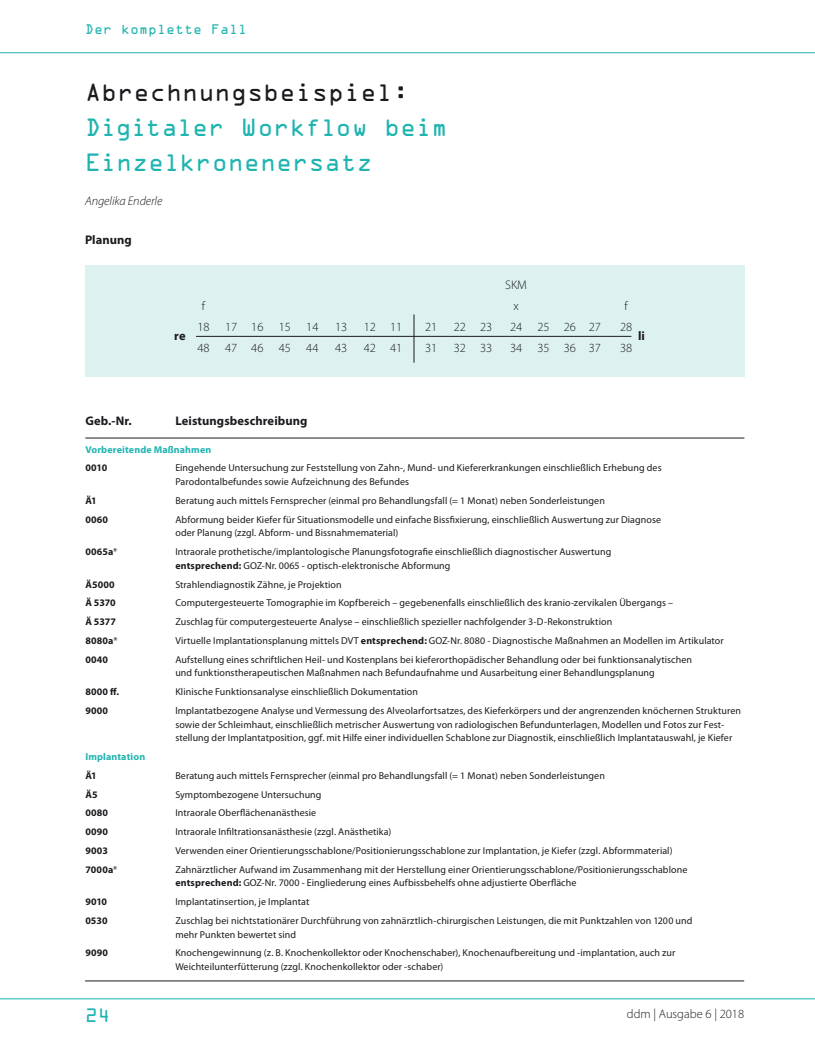
<style>
.page{position:relative;width:815px;height:1063px;background:#fff}
.page>*{position:absolute;margin:0;border:0;box-sizing:border-box;transform-origin:0 0}
.t1{font:22.5px/35px "OCRA Std";letter-spacing:-.01em;color:#1fb4b0}
.t2{font:22.5px "OCRA Std";color:#1b1a1f}
.t3{font:17.5px "OCRA Std";color:#1fb4b0}
.t4{font:300 12.5px "Myriad Pro";color:#1b1a1f}
.t5{font:700 12.5px "Myriad Pro";letter-spacing:.005em;color:#1b1a1f}
.t6{font:12.5px "OCRA Std";color:#1fb4b0}
.t7{font:italic 300 12.5px "Myriad Pro";letter-spacing:-.005em;color:#1b1a1f}
.t8{font:10px/13.8px "Myriad Pro";letter-spacing:.01em;color:#1b1a1f}
.t9{font:700 10px "Myriad Pro";letter-spacing:.015em;color:#1b1a1f}
.t10{font:700 10px "Myriad Pro";letter-spacing:.015em;color:#1fb4b0}
.s1{font-weight:400}
.s2{font-weight:700}
</style>
<div class="page">
<hr style="left:0;top:52px;width:815px;height:1px;background:#1fb4b0">
<hr style="left:0;top:998px;width:815px;height:1px;background:#1fb4b0">
<hr style="left:85px;top:438px;width:659px;height:1px;background:#1b1a1f">
<hr style="left:85px;top:981px;width:659px;height:1px;background:#1b1a1f">
<div style="left:85px;top:265px;width:659px;height:112px;background:#ddf2f0"></div>
<hr style="left:414px;top:315px;width:1px;height:48px;background:#1b1a1f">
<hr style="left:196px;top:336px;width:435px;height:1px;background:#1b1a1f">
<p class="t6" style="left:85px;top:23px;width:164px">Der komplette Fall</p>
<h1 class="t2" style="left:85px;top:82px;width:326px">Abrechnungsbeispiel:</h1>
<h1 class="t1" style="left:85px;top:112px;width:364px">Digitaler Workflow beim<br>Einzelkronenersatz</h1>
<p class="t7" style="left:85px;top:193px;width:79px">Angelika Enderle</p>
<p class="t5" style="left:85px;top:232px;width:48px">Planung</p>
<p class="t4" style="left:505px;top:277px;width:23px">SKM</p>
<p class="t4" style="left:202px;top:298px;width:5px">f</p>
<p class="t4" style="left:513px;top:298px;width:7px">x</p>
<p class="t4" style="left:624px;top:298px;width:5px">f</p>
<p class="t4" style="left:197px;top:319px;width:122px">18 17 16 15 14</p>
<p class="t4" style="left:335px;top:319px;width:14px">13</p>
<p class="t4" style="left:364px;top:319px;width:40px">12 11</p>
<p class="t4" style="left:425px;top:319px;width:14px">21</p>
<p class="t4" style="left:454px;top:319px;width:40px">22 23</p>
<p class="t4" style="left:510px;top:319px;width:92px">24 25 26 27</p>
<p class="t4" style="left:620px;top:319px;width:14px">28</p>
<p class="t4" style="left:197px;top:341px;width:122px">48 47 46 45 44</p>
<p class="t4" style="left:335px;top:341px;width:14px">43</p>
<p class="t4" style="left:364px;top:341px;width:40px">42 41</p>
<p class="t4" style="left:425px;top:341px;width:14px">31</p>
<p class="t4" style="left:454px;top:341px;width:40px">32 33</p>
<p class="t4" style="left:510px;top:341px;width:92px">34 35 36 37</p>
<p class="t4" style="left:620px;top:341px;width:14px">38</p>
<p class="t5" style="left:174px;top:327px;width:13px">re</p>
<p class="t5" style="left:638px;top:327px;width:8px">li</p>
<p class="t5" style="left:85px;top:413px;width:48px">Geb.-Nr.</p>
<p class="t5" style="left:175px;top:413px;width:134px">Leistungsbeschreibung</p>
<p class="t10" style="left:85px;top:443px;width:128px">Vorbereitende Maßnahmen</p>
<p class="t9" style="left:85px;top:462px;width:23px">0010</p>
<p class="t8" style="left:175px;top:461px;width:488px">Eingehende Untersuchung zur Feststellung von Zahn-, Mund- und Kiefererkrankungen einschließlich Erhebung des<br>Parodontalbefundes sowie Aufzeichnung des Befundes</p>
<p class="t9" style="left:85px;top:494px;width:13px">Ä1</p>
<p class="t8" style="left:175px;top:494px;width:431px">Beratung auch mittels Fernsprecher (einmal pro Behandlungsfall (= 1 Monat) neben Sonderleistungen</p>
<p class="t9" style="left:85px;top:513px;width:24px">0060</p>
<p class="t8" style="left:175px;top:512px;width:487px">Abformung beider Kiefer für Situationsmodelle und einfache Bissfixierung, einschließlich Auswertung zur Diagnose oder Planung (zzgl. Abform- und Bissnahmematerial)</p>
<p class="t9" style="left:85px;top:545px;width:34px">0065a<span class="s1">*</span></p>
<p class="t8" style="left:175px;top:545px;width:438px">Intraorale prothetische/implantologische Planungsfotografie einschließlich diagnostischer Auswertung <span class="s2">entsprechend:</span> GOZ-Nr. 0065 - optisch-elektronische Abformung</p>
<p class="t9" style="left:85px;top:578px;width:31px">Ä5000</p>
<p class="t8" style="left:175px;top:577px;width:168px">Strahlendiagnostik Zähne, je Projektion</p>
<p class="t9" style="left:85px;top:597px;width:32px">Ä 5370</p>
<p class="t8" style="left:175px;top:596px;width:499px">Computergesteuerte Tomographie im Kopfbereich – gegebenenfalls einschließlich des kranio-zervikalen Übergangs –</p>
<p class="t9" style="left:85px;top:615px;width:32px">Ä 5377</p>
<p class="t8" style="left:175px;top:615px;width:438px">Zuschlag für computergesteuerte Analyse – einschließlich spezieller nachfolgender 3-D-Rekonstruktion</p>
<p class="t9" style="left:85px;top:634px;width:34px">8080a<span class="s1">*</span></p>
<p class="t8" style="left:175px;top:634px;width:550px">Virtuelle Implantationsplanung mittels DVT <span class="s2">entsprechend:</span> GOZ-Nr. 8080 - Diagnostische Maßnahmen an Modellen im Artikulator</p>
<p class="t9" style="left:85px;top:653px;width:24px">0040</p>
<p class="t8" style="left:175px;top:652px;width:518px">Aufstellung eines schriftlichen Heil- und Kostenplans bei kieferorthopädischer Behandlung oder bei funktionsanalytischen und funktionstherapeutischen Maßnahmen nach Befundaufnahme und Ausarbeitung einer Behandlungsplanung</p>
<p class="t9" style="left:85px;top:685px;width:35px">8000 ff.</p>
<p class="t8" style="left:175px;top:685px;width:244px">Klinische Funktionsanalyse einschließlich Dokumentation</p>
<p class="t9" style="left:85px;top:704px;width:24px">9000</p>
<p class="t8" style="left:175px;top:704px;width:567px">lmplantatbezogene Analyse und Vermessung des Alveolarfortsatzes, des Kieferkörpers und der angrenzenden knöchernen Strukturen sowie der Schleimhaut, einschließlich metrischer Auswertung von radiologischen Befundunterlagen, Modellen und Fotos zur Fest&shy;stellung der Implantatposition, ggf. mit Hilfe einer individuellen Schablone zur Diagnostik, einschließlich Implantatauswahl, je Kiefer</p>
<p class="t10" style="left:85px;top:750px;width:61px">Implantation</p>
<p class="t9" style="left:85px;top:769px;width:13px">Ä1</p>
<p class="t8" style="left:175px;top:769px;width:431px">Beratung auch mittels Fernsprecher (einmal pro Behandlungsfall (= 1 Monat) neben Sonderleistungen</p>
<p class="t9" style="left:85px;top:788px;width:14px">Ä5</p>
<p class="t8" style="left:175px;top:787px;width:148px">Symptombezogene Untersuchung</p>
<p class="t9" style="left:85px;top:807px;width:24px">0080</p>
<p class="t8" style="left:175px;top:806px;width:142px">Intraorale Oberflächenanästhesie</p>
<p class="t9" style="left:85px;top:825px;width:24px">0090</p>
<p class="t8" style="left:175px;top:825px;width:217px">Intraorale Infiltrationsanästhesie (zzgl. Anästhetika)</p>
<p class="t9" style="left:85px;top:844px;width:24px">9003</p>
<p class="t8" style="left:175px;top:844px;width:499px">Verwenden einer Orientierungsschablone/Positionierungsschablone zur Implantation, je Kiefer (zzgl. Abformmaterial)</p>
<p class="t9" style="left:85px;top:863px;width:34px">7000a<span class="s1">*</span></p>
<p class="t8" style="left:175px;top:862px;width:514px">Zahnärztlicher Aufwand im Zusammenhang mit der Herstellung einer Orientierungsschablone/Positionierungsschablone <span class="s2">entsprechend:</span> GOZ-Nr. 7000 - Eingliederung eines Aufbissbehelfs ohne adjustierte Oberfläche</p>
<p class="t9" style="left:85px;top:895px;width:23px">9010</p>
<p class="t8" style="left:175px;top:895px;width:136px">Implantatinsertion, je Implantat</p>
<p class="t9" style="left:85px;top:914px;width:24px">0530</p>
<p class="t8" style="left:175px;top:914px;width:519px">Zuschlag bei nichtstationärer Durchführung von zahnärztlich-chirurgischen Leistungen, die mit Punktzahlen von 1200 und mehr Punkten bewertet sind</p>
<p class="t9" style="left:85px;top:947px;width:24px">9090</p>
<p class="t8" style="left:175px;top:946px;width:502px">Knochengewinnung (z. B. Knochenkollektor oder Knochenschaber), Knochenaufbereitung und -implantation, auch zur<br>Weichteilunterfütterung (zzgl. Knochenkollektor oder -schaber)</p>
<h2 class="t3" style="left:85px;top:1008px;width:27px">24</h2>
<p class="t4" style="left:627px;top:1006px;width:119px">ddm | Ausgabe 6 | 2018</p>
</div>
